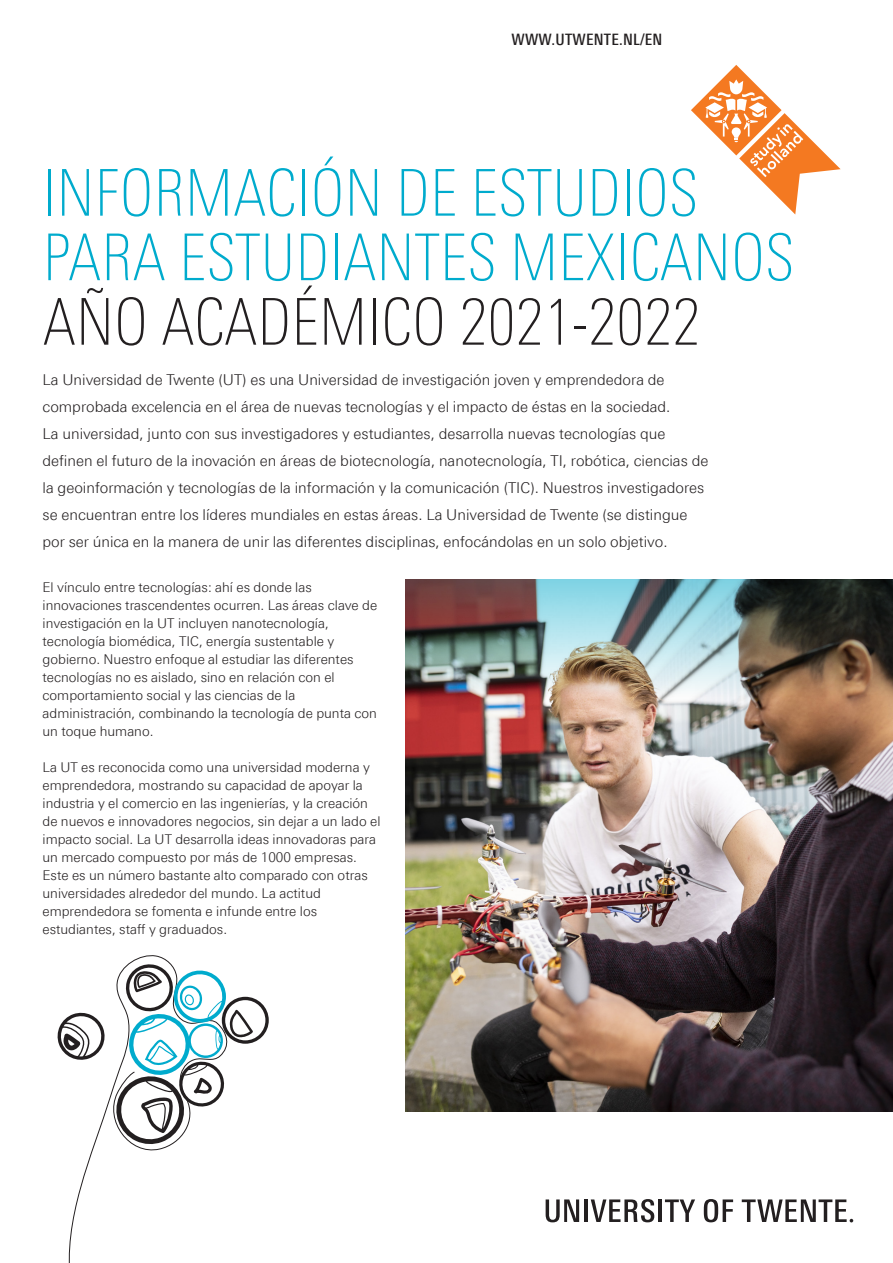
<style>
.page{position:relative;width:893px;height:1263px;background:#fff}
.page>*{position:absolute;margin:0;border:0;box-sizing:border-box;transform-origin:0 0}
.t1{font:100 64.5px/64.5px "Linotype Univers 220 Cn";letter-spacing:-.005em;color:#00abcd}
.t2{font:500 15.75px "Linotype Univers 520 Cn";letter-spacing:.015em;color:#231f20}
.t3{font:300 15px/27px "Linotype Univers 330";color:#231f20}
.t4{font:300 13.5px/18px "Linotype Univers 330";color:#231f20}
.s1{color:#231f20}
</style>
<div class="page">
<svg style="left:68px;top:955px;width:103px;height:308px"></svg>
<svg style="left:57px;top:962px;width:212px;height:183px"></svg>
<svg style="left:546px;top:1199px;width:33px;height:23px"></svg>
<hr style="left:584px;top:1199px;width:4px;height:23px;background:#231f20">
<hr style="left:659px;top:1199px;width:3px;height:23px;background:#231f20">
<svg style="left:591px;top:1199px;width:63px;height:23px"></svg>
<svg style="left:742px;top:1199px;width:111px;height:23px"></svg>
<svg style="left:665px;top:1199px;width:30px;height:23px"></svg>
<svg style="left:704px;top:1199px;width:29px;height:23px"></svg>
<img style="left:406px;top:742px;width:487px;height:369px">
<img style="left:406px;top:579px;width:487px;height:163px">
<svg style="left:691px;top:65px;width:150px;height:149px"></svg>
<p class="t2" style="left:511px;top:31px;width:152px">WWW.UTWENTE.NL/EN</p>
<h1 class="t1" style="left:43px;top:161px;width:754px">INFORMACIÓN DE ESTUDIOS<br>PARA ESTUDIANTES MEXICANOS<br><span class="s1">AÑO ACADÉMICO 2021-2022</span></h1>
<p class="t3" style="left:43px;top:366px;width:667px">La Universidad de Twente (UT) es una Universidad de investigación joven y emprendedora de comprobada excelencia en el área de nuevas tecnologías y el impacto de éstas en la sociedad.<br>La universidad, junto con sus investigadores y estudiantes, desarrolla nuevas tecnologías que definen el futuro de la inovación en áreas de biotecnología, nanotecnología, TI, robótica, ciencias de la geoinformación y tecnologías de la información y la comunicación (TIC). Nuestros investigadores se encuentran entre los líderes mundiales en estas áreas. La Universidad de Twente (se distingue por ser única en la manera de unir las diferentes disciplinas, enfocándolas en un solo objetivo.</p>
<p class="t4" style="left:43px;top:578px;width:336px">El vínculo entre tecnologías: ahí es donde las innovaciones trascendentes ocurren. Las áreas clave de investigación en la UT incluyen nanotecnología, tecnología biomédica, TIC, energía sustentable y gobierno. Nuestro enfoque al estudiar las diferentes tecnologías no es aislado, sino en relación con el comportamiento social y las ciencias de la administración, combinando la tecnología de punta con un toque humano.</p>
<p class="t4" style="left:43px;top:758px;width:339px">La UT es reconocida como una universidad moderna y emprendedora, mostrando su capacidad de apoyar la industria y el comercio en las ingenierías, y la creación de nuevos e innovadores negocios, sin dejar a un lado el impacto social. La UT desarrolla ideas innovadoras para un mercado compuesto por más de 1000 empresas.<br>Este es un número bastante alto comparado con otras universidades alrededor del mundo. La actitud emprendedora se fomenta e infunde entre los estudiantes, staff y graduados.</p>
</div>
